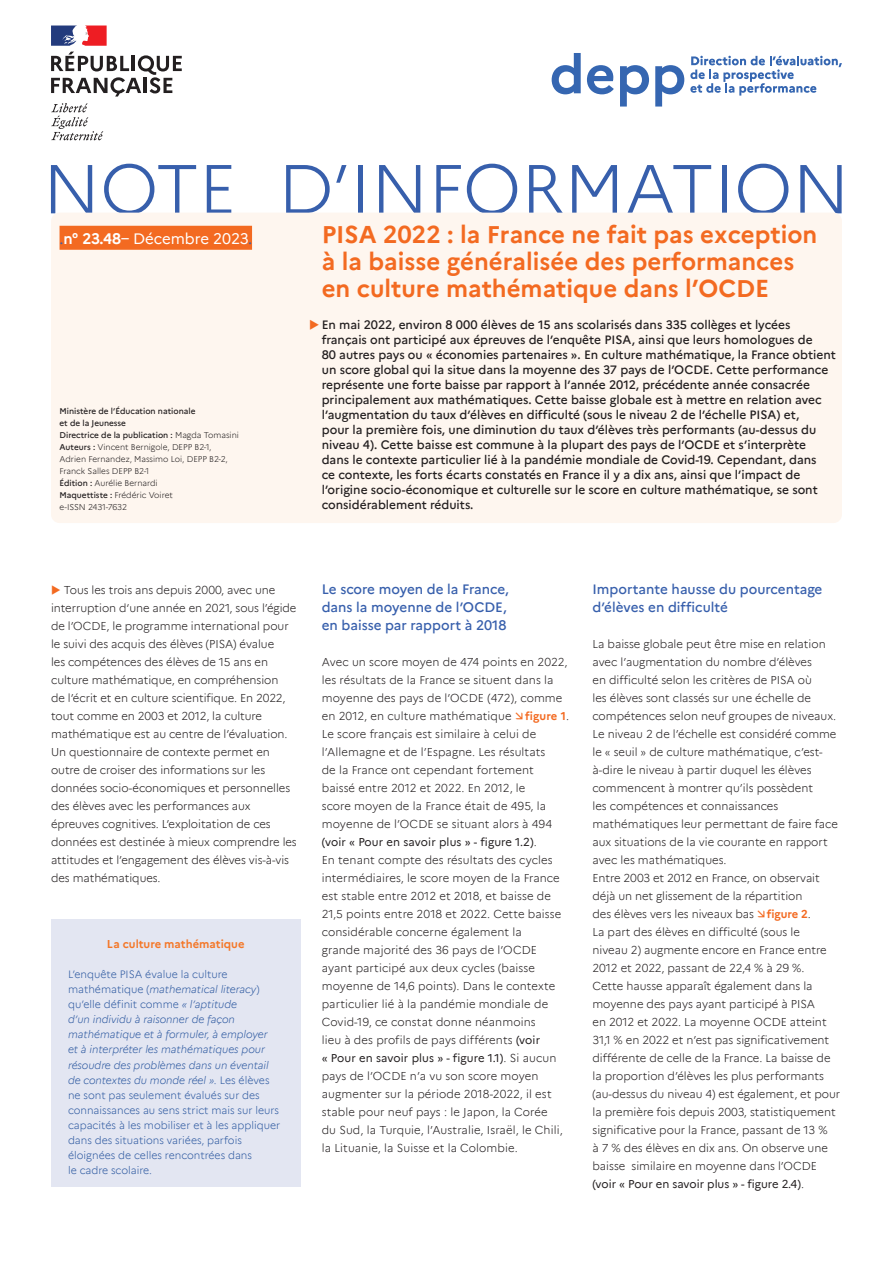
<style>
.page{position:relative;width:893px;height:1263px;background:#fff}
.page>*{position:absolute;margin:0;border:0;box-sizing:border-box;transform-origin:0 0}
.t1{font:300 69px "Marianne";color:#375fac}
.t2{font:700 24px/27px "Marianne";color:#f36a21}
.t3{font:15px "Marianne";color:#fff}
.t4{font:500 13.5px/18px "Marianne";color:#375fac}
.t5{font:500 12px/15px "Marianne";color:#231f20}
.t6{font:300 11.25px/18px "Marianne";color:#231f20}
.t7{font:700 11.25px "Marianne";color:#f47728}
.t8{font:300 10.5px/15px "Marianne";color:#315ca2}
.t9{font:300 8.25px/12px "Marianne";color:#231f20}
.s1{color:#375fac}
.s2{font-weight:700}
.s3{font-weight:500}
.s4{font-weight:700;color:#f36a21}
.s5{font-weight:400}
.s6{font-style:italic}
</style>
<div class="page">
<div style="left:51px;top:213px;width:791px;height:310px;background:#fef6ef;border-radius:9px"></div>
<div style="left:60px;top:226px;width:192px;height:24px;background:#f36a21"></div>
<svg style="left:51px;top:52px;width:131px;height:45px"></svg>
<svg style="left:51px;top:103px;width:52px;height:37px"></svg>
<svg style="left:51px;top:26px;width:56px;height:20px"></svg>
<svg style="left:552px;top:53px;width:29px;height:41px"></svg>
<svg style="left:587px;top:65px;width:27px;height:29px"></svg>
<svg style="left:620px;top:65px;width:29px;height:42px"></svg>
<svg style="left:655px;top:65px;width:29px;height:42px"></svg>
<svg style="left:690px;top:56px;width:152px;height:40px"></svg>
<div style="left:51px;top:918px;width:249px;height:268px;background:#e3e6f2"></div>
<h1 class="t1" style="left:43px;top:136px;width:808px">NOTE D’INFORMATION</h1>
<h3 class="t3" style="left:60px;top:227px;width:194px"><span class="s1">.</span><span class="s2">n° 23.48</span>– Décembre 2023<span class="s1">.</span></h3>
<h2 class="t2" style="left:322px;top:219px;width:497px">PISA 2022 : la France ne fait pas exception à la baisse généralisée des performances en culture mathématique dans l’OCDE</h2>
<p class="t5" style="left:322px;top:317px;width:516px">En mai 2022, environ 8 000 élèves de 15 ans scolarisés dans 335 collèges et lycées français ont participé aux épreuves de l’enquête PISA, ainsi que leurs homologues de<br>80 autres pays ou « économies partenaires ». En culture mathématique, la France obtient un score global qui la situe dans la moyenne des 37 pays de l’OCDE. Cette performance représente une forte baisse par rapport à l’année 2012, précédente année consacrée principalement aux mathématiques. Cette baisse globale est à mettre en relation avec l’augmentation du taux d’élèves en difficulté (sous le niveau 2 de l’échelle PISA) et,<br>pour la première fois, une diminution du taux d’élèves très performants (au-dessus du niveau 4). Cette baisse est commune à la plupart des pays de l’OCDE et s’interprète dans le contexte particulier lié à la pandémie mondiale de Covid-19. Cependant, dans<br>ce contexte, les forts écarts constatés en France il y a dix ans, ainsi que l’impact de l’origine socio-économique et culturelle sur le score en culture mathématique, se sont considérablement réduits.</p>
<p class="t9" style="left:60px;top:405px;width:181px"><span class="s3">Ministère de l’Éducation nationale<br>et de la Jeunesse<br>Directrice de la publication :</span> Magda Tomasini<br><span class="s3">Auteurs :</span> Vincent Bernigole, DEPP B2-1,<br>Adrien Fernandez, Massimo Loi, DEPP B2-2,<br>Franck Salles DEPP B2-1<br><span class="s3">Édition :</span> Aurélie Bernardi<br><span class="s3">Maquettiste :</span> Frédéric Voiret<br>e-ISSN 2431-7632</p>
<p class="t6" style="left:51px;top:580px;width:247px;text-indent:13px">Tous les trois ans depuis 2000, avec une interruption d‘une année en 2021, sous l’égide de l’OCDE, le programme international pour le suivi des acquis des élèves (PISA) évalue<br>les compétences des élèves de 15 ans en culture mathématique, en compréhension<br>de l’écrit et en culture scientifique. En 2022, tout comme en 2003 et 2012, la culture mathématique est au centre de l’évaluation.<br>Un questionnaire de contexte permet en outre de croiser des informations sur les données socio-économiques et personnelles des élèves avec les performances aux épreuves cognitives. L’exploitation de ces données est destinée à mieux comprendre les attitudes et l’engagement des élèves vis-à-vis des mathématiques.</p>
<p class="t4" style="left:322px;top:579px;width:188px">Le score moyen de la France, dans la moyenne de l’OCDE, en baisse par rapport à 2018</p>
<p class="t6" style="left:322px;top:652px;width:249px">Avec un score moyen de 474 points en 2022, les résultats de la France se situent dans la moyenne des pays de l’OCDE (472), comme en 2012, en culture mathématique <span class="s4">figure 1</span>.<br>Le score français est similaire à celui de l’Allemagne et de l’Espagne. Les résultats<br>de la France ont cependant fortement baissé entre 2012 et 2022. En 2012, le<br>score moyen de la France était de 495, la moyenne de l’OCDE se situant alors à 494 <span class="s5">(voir « Pour en savoir plus » - figure 1.2)</span>.<br>En tenant compte des résultats des cycles intermédiaires, le score moyen de la France est stable entre 2012 et 2018, et baisse de 21,5 points entre 2018 et 2022. Cette baisse considérable concerne également la<br>grande majorité des 36 pays de l’OCDE ayant participé aux deux cycles (baisse moyenne de 14,6 points). Dans le contexte particulier lié à la pandémie mondiale de Covid-19, ce constat donne néanmoins<br>lieu à des profils de pays différents <span class="s5">(voir<br>« Pour en savoir plus » - figure 1.1)</span>. Si aucun pays de l’OCDE n’a vu son score moyen augmenter sur la période 2018-2022, il est stable pour neuf pays : le Japon, la Corée<br>du Sud, la Turquie, l’Australie, Israël, le Chili, la Lituanie, la Suisse et la Colombie.</p>
<p class="t7" style="left:107px;top:936px;width:139px">La culture mathématique</p>
<p class="t8" style="left:68px;top:966px;width:214px">L’enquête PISA évalue la culture mathématique (<span class="s6">mathematical literacy</span>) qu’elle définit comme <span class="s6">« l’aptitude<br>d’un individu à raisonner de façon mathématique et à formuler, à employer et à interpréter les mathématiques pour résoudre des problèmes dans un éventail de contextes du monde réel ».</span> Les élèves ne sont pas seulement évalués sur des connaissances au sens strict mais sur leurs capacités à les mobiliser et à les appliquer dans des situations variées, parfois éloignées de celles rencontrées dans<br>le cadre scolaire.</p>
<p class="t4" style="left:592px;top:579px;width:231px">Importante hausse du pourcentage d’élèves en difficulté</p>
<p class="t6" style="left:592px;top:634px;width:249px">La baisse globale peut être mise en relation avec l’augmentation du nombre d’élèves<br>en difficulté selon les critères de PISA où<br>les élèves sont classés sur une échelle de compétences selon neuf groupes de niveaux.<br>Le niveau 2 de l’échelle est considéré comme le « seuil » de culture mathématique, c’est&shy;à-dire le niveau à partir duquel les élèves commencent à montrer qu’ils possèdent<br>les compétences et connaissances mathématiques leur permettant de faire face aux situations de la vie courante en rapport avec les mathématiques.<br>Entre 2003 et 2012 en France, on observait déjà un net glissement de la répartition<br>des élèves vers les niveaux bas <span class="s4">figure 2</span>.<br>La part des élèves en difficulté (sous le<br>niveau 2) augmente encore en France entre 2012 et 2022, passant de 22,4 % à 29 %.<br>Cette hausse apparaît également dans la moyenne des pays ayant participé à PISA<br>en 2012 et 2022. La moyenne OCDE atteint 31,1 % en 2022 et n’est pas significativement différente de celle de la France. La baisse de la proportion d’élèves les plus performants (au-dessus du niveau 4) est également, et pour la première fois depuis 2003, statistiquement significative pour la France, passant de 13 %<br>à 7 % des élèves en dix ans. On observe une baisse similaire en moyenne dans l’OCDE <span class="s5">(voir « Pour en savoir plus » - figure 2.4)</span>.</p>
</div>
